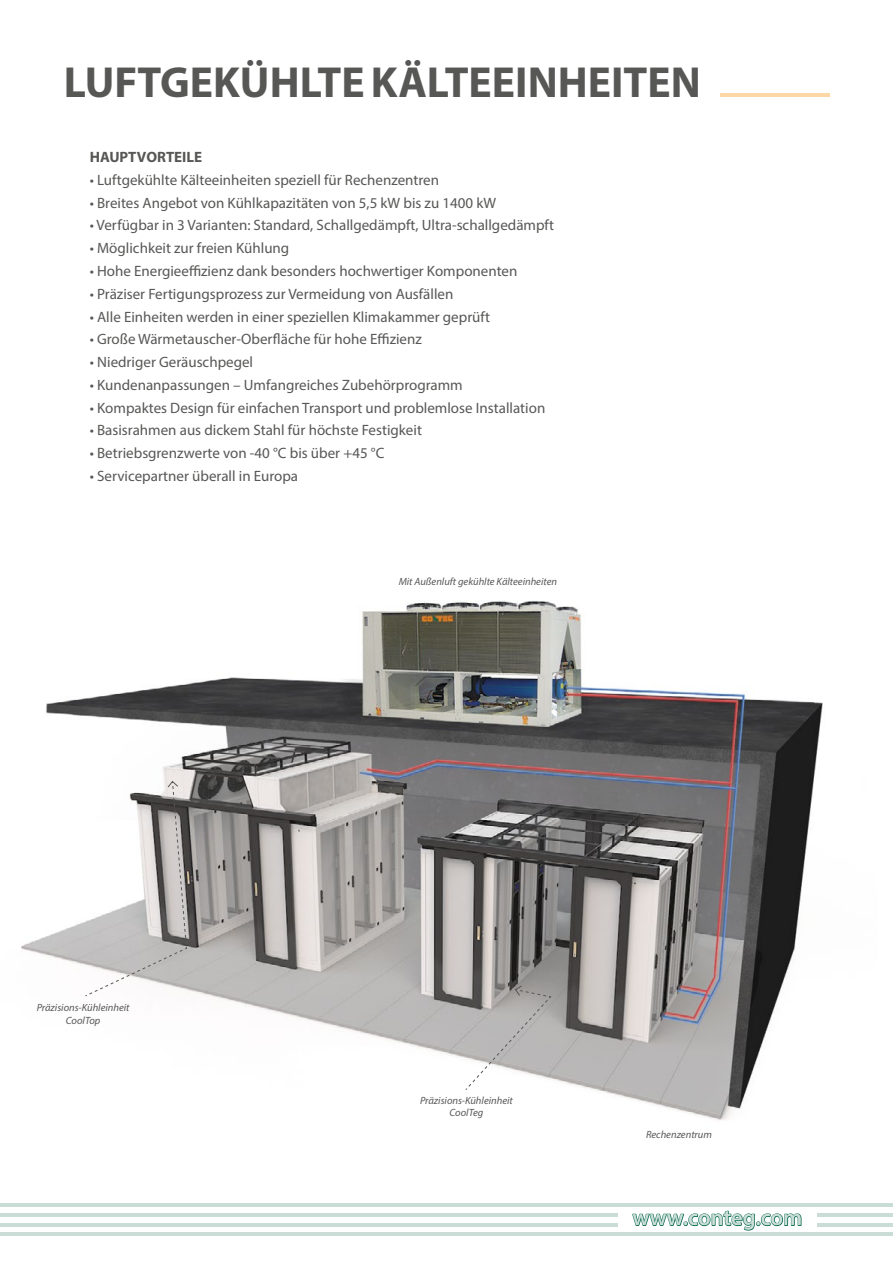
<style>
.page{position:relative;width:893px;height:1263px;background:#fff}
.page>*{position:absolute;margin:0;border:0;box-sizing:border-box;transform-origin:0 0}
.t1{font:700 43.65px "Myriad Pro";color:#575756}
.t2{font:600 22.5px "Myriad Pro";color:#c9dcd5}
.t3{font:15px "Myriad Pro";color:#575756}
.t4{font:700 15px "Myriad Pro";color:#575756}
.t5{font:italic 10.5px/12.6px "Myriad Pro";color:#575756;text-align:center}
</style>
<div class="page">
<img style="left:0;top:600px;width:893px;height:627px">
<hr style="left:0;top:1203px;width:893px;height:4px;background:#c9dcd5">
<hr style="left:0;top:1232px;width:893px;height:4px;background:#c9dcd5">
<hr style="left:0;top:1213px;width:618px;height:4px;background:#c9dcd5">
<hr style="left:0;top:1223px;width:618px;height:3px;background:#c9dcd5">
<svg style="left:631px;top:1202px;width:171px;height:29px"></svg>
<hr style="left:817px;top:1213px;width:76px;height:4px;background:#c9dcd5">
<hr style="left:817px;top:1223px;width:76px;height:3px;background:#c9dcd5">
<svg style="left:465px;top:985px;width:87px;height:106px"></svg>
<hr style="left:720px;top:93px;width:109px;height:4px;background:#fdd7a6">
<svg style="left:84px;top:780px;width:103px;height:217px"></svg>
<h1 class="t1" style="left:64px;top:53px;width:639px">LUFTGEKÜHLTE KÄLTEEINHEITEN</h1>
<p class="t4" style="left:90px;top:147px;width:114px">HAUPTVORTEILE</p>
<p class="t3" style="left:90px;top:171px;width:351px">• Luftgekühlte Kälteeinheiten speziell für Rechenzentren</p>
<p class="t3" style="left:90px;top:193px;width:408px">• Breites Angebot von Kühlkapazitäten von 5,5 kW bis zu 1400 kW</p>
<p class="t3" style="left:90px;top:216px;width:466px">• Verfügbar in 3 Varianten: Standard, Schallgedämpft, Ultra-schallgedämpft</p>
<p class="t3" style="left:90px;top:239px;width:201px">• Möglichkeit zur freien Kühlung</p>
<p class="t3" style="left:90px;top:262px;width:429px">• Hohe Energieeffizienz dank besonders hochwertiger Komponenten</p>
<p class="t3" style="left:90px;top:284px;width:365px">• Präziser Fertigungsprozess zur Vermeidung von Ausfällen</p>
<p class="t3" style="left:90px;top:307px;width:402px">• Alle Einheiten werden in einer speziellen Klimakammer geprüft</p>
<p class="t3" style="left:90px;top:330px;width:334px">• Große Wärmetauscher-Oberfläche für hohe Effizienz</p>
<p class="t3" style="left:90px;top:353px;width:165px">• Niedriger Geräuschpegel</p>
<p class="t3" style="left:90px;top:375px;width:375px">• Kundenanpassungen – Umfangreiches Zubehörprogramm</p>
<p class="t3" style="left:90px;top:398px;width:457px">• Kompaktes Design für einfachen Transport und problemlose Installation</p>
<p class="t3" style="left:90px;top:421px;width:334px">• Basisrahmen aus dickem Stahl für höchste Festigkeit</p>
<p class="t3" style="left:90px;top:444px;width:296px">• Betriebsgrenzwerte von -40 °C bis über +45 °C</p>
<p class="t3" style="left:90px;top:466px;width:210px">• Servicepartner überall in Europa</p>
<p class="t5" style="left:37px;top:1001px;width:94px">Präzisions-Kühleinheit<br>CoolTop</p>
<p class="t5" style="left:399px;top:575px;width:160px">Mit Außenluft gekühlte Kälteeinheiten</p>
<p class="t5" style="left:420px;top:1094px;width:94px">Präzisions-Kühleinheit<br>CoolTeg</p>
<p class="t5" style="left:646px;top:1128px;width:67px">Rechenzentrum</p>
<h2 class="t2" style="left:632px;top:1203px;width:171px">www.conteg.com</h2>
</div>
